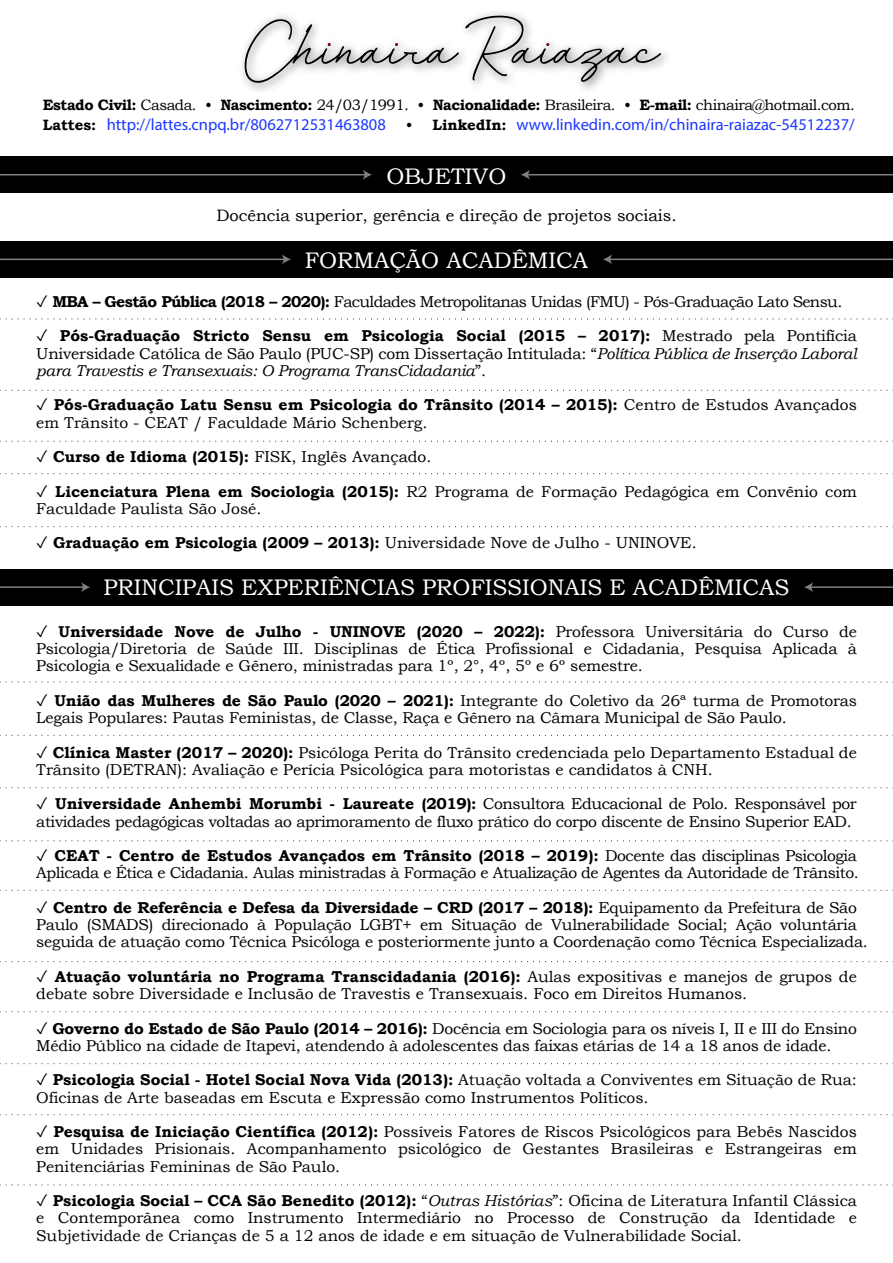
<style>
.page{position:relative;width:893px;height:1263px;background:#fff}
.page>*{position:absolute;margin:0;border:0;box-sizing:border-box;transform-origin:0 0}
.t1{font:22.5px "Bookman Old Style";color:#fff}
.t2{font:16.5px "Myriad Pro";color:#1d38ff}
.t3{font:16.5px "Bookman Old Style";color:#000}
.t4{font:15.75px/17.2px "Bookman Old Style";letter-spacing:-.01em;color:#000}
.t5{font:15.75px/17.2px "Bookman Old Style";letter-spacing:-.03em;color:#000}
.t6{font:700 15.75px "Bookman Old Style";color:#000}
.t7{font:15.75px "Bookman Old Style";letter-spacing:-.04em;color:#000}
.t8{font:15px "Bookman Old Style";letter-spacing:-.03em;color:#000}
.s1{font-weight:700}
.s2{font-family:"Bookman Old Style";font-weight:700;font-size:15px;color:#000}
.s3{font-family:"Bookman Old Style";font-size:15px;color:#000}
.s4{font-style:italic}
.s5{font-weight:400}
</style>
<div class="page">
<div style="left:0;top:156px;width:893px;height:37px;background:#000"></div>
<div style="left:0;top:241px;width:893px;height:37px;background:#000"></div>
<div style="left:0;top:569px;width:893px;height:36px;background:#000"></div>
<img style="left:242px;top:12px;width:425px;height:79px">
<svg style="left:245px;top:19px;width:214px;height:64px"></svg>
<svg style="left:465px;top:16px;width:196px;height:66px"></svg>
<hr style="left:0;top:174px;width:366px;height:1px;background:#fff">
<svg style="left:363px;top:170px;width:9px;height:10px"></svg>
<hr style="left:527px;top:174px;width:366px;height:1px;background:#fff">
<svg style="left:521px;top:170px;width:9px;height:10px"></svg>
<hr style="left:0;top:259px;width:285px;height:1px;background:#fff">
<svg style="left:282px;top:254px;width:9px;height:10px"></svg>
<hr style="left:609px;top:259px;width:284px;height:1px;background:#fff">
<svg style="left:603px;top:254px;width:9px;height:10px"></svg>
<hr style="left:0;top:586px;width:84px;height:2px;background:#fff">
<svg style="left:81px;top:582px;width:9px;height:10px"></svg>
<hr style="left:810px;top:586px;width:83px;height:2px;background:#fff">
<svg style="left:804px;top:582px;width:9px;height:10px"></svg>
<svg style="left:0;top:787px;width:893px;height:1px"></svg>
<svg style="left:0;top:735px;width:893px;height:1px"></svg>
<svg style="left:0;top:890px;width:893px;height:1px"></svg>
<svg style="left:0;top:840px;width:893px;height:1px"></svg>
<svg style="left:0;top:961px;width:893px;height:1px"></svg>
<svg style="left:0;top:1011px;width:893px;height:1px"></svg>
<svg style="left:0;top:1063px;width:893px;height:1px"></svg>
<svg style="left:0;top:1114px;width:893px;height:1px"></svg>
<svg style="left:0;top:1184px;width:893px;height:1px"></svg>
<svg style="left:0;top:526px;width:893px;height:1px"></svg>
<svg style="left:0;top:441px;width:893px;height:1px"></svg>
<svg style="left:0;top:473px;width:893px;height:1px"></svg>
<svg style="left:0;top:390px;width:893px;height:1px"></svg>
<svg style="left:0;top:319px;width:893px;height:1px"></svg>
<svg style="left:0;top:682px;width:893px;height:1px"></svg>
<p class="t8" style="left:43px;top:95px;width:813px"><span class="s1">Estado Civil:</span> Casada. • <span class="s1">Nascimento:</span> 24/03/1991. • <span class="s1">Nacionalidade:</span> Brasileira. • <span class="s1">E-mail:</span> chinaira@hotmail.com.</p>
<p class="t2" style="left:43px;top:114px;width:344px"><span class="s2">Lattes:</span> http://lattes.cnpq.br/8062712531463808</p>
<p class="t2" style="left:406px;top:114px;width:451px"><span class="s3">•</span> <span class="s2">LinkedIn:</span> www.linkedin.com/in/chinaira-raiazac-54512237/</p>
<h1 class="t1" style="left:387px;top:161px;width:121px">OBJETIVO</h1>
<p class="t3" style="left:216px;top:205px;width:462px">Docência superior, gerência e direção de projetos sociais.</p>
<h1 class="t1" style="left:305px;top:246px;width:285px">FORMAÇÃO ACADÊMICA</h1>
<p class="t7" style="left:36px;top:291px;width:808px">✓ <span class="s1">MBA – Gestão Pública (2018 – 2020):</span> Faculdades Metropolitanas Unidas (FMU) - Pós-Graduação Lato Sensu.</p>
<p class="t4" style="left:36px;top:327px;width:822px;text-align:justify">✓ <span class="s1">Pós-Graduação Stricto Sensu em Psicologia Social (2015 – 2017):</span> Mestrado pela Pontifícia Universidade Católica de São Paulo (PUC-SP) com Dissertação Intitulada: “<span class="s4">Política Pública de Inserção Laboral para Travestis e Transexuais: O Programa TransCidadania</span>”.</p>
<p class="t4" style="left:36px;top:396px;width:822px">✓ <span class="s1">Pós-Graduação Latu Sensu em Psicologia do Trânsito (2014 – 2015):</span> Centro de Estudos Avançados em Trânsito - CEAT / Faculdade Mário Schenberg.</p>
<p class="t6" style="left:36px;top:445px;width:397px">✓ Curso de Idioma (2015): <span class="s5">FISK, Inglês Avançado.</span></p>
<p class="t4" style="left:36px;top:483px;width:822px">✓ <span class="s1">Licenciatura Plena em Sociologia (2015):</span> R2 Programa de Formação Pedagógica em Convênio com<br>Faculdade Paulista São José.</p>
<p class="t6" style="left:36px;top:531px;width:662px">✓ Graduação em Psicologia (2009 – 2013): <span class="s5">Universidade Nove de Julho - UNINOVE.</span></p>
<h1 class="t1" style="left:104px;top:572px;width:687px">PRINCIPAIS EXPERIÊNCIAS PROFISSIONAIS E ACADÊMICAS</h1>
<p class="t4" style="left:36px;top:623px;width:822px;text-align:justify">✓ <span class="s1">Universidade Nove de Julho - UNINOVE (2020 – 2022):</span> Professora Universitária do Curso de Psicologia/Diretoria de Saúde III. Disciplinas de Ética Profissional e Cidadania, Pesquisa Aplicada à Psicologia e Sexualidade e Gênero, ministradas para 1º, 2°, 4º, 5º e 6º semestre.</p>
<p class="t4" style="left:36px;top:692px;width:822px">✓ <span class="s1">União das Mulheres de São Paulo (2020 – 2021):</span> Integrante do Coletivo da 26ª turma de Promotoras<br>Legais Populares: Pautas Feministas, de Classe, Raça e Gênero na Câmara Municipal de São Paulo.</p>
<p class="t4" style="left:36px;top:744px;width:822px">✓ <span class="s1">Clínica Master (2017 – 2020):</span> Psicóloga Perita do Trânsito credenciada pelo Departamento Estadual de<br>Trânsito (DETRAN): Avaliação e Perícia Psicológica para motoristas e candidatos à CNH.</p>
<p class="t4" style="left:36px;top:795px;width:822px">✓ <span class="s1">Universidade Anhembi Morumbi - Laureate (2019):</span> Consultora Educacional de Polo. Responsável por atividades pedagógicas voltadas ao aprimoramento de fluxo prático do corpo discente de Ensino Superior EAD.</p>
<p class="t5" style="left:36px;top:847px;width:824px">✓ <span class="s1">CEAT - Centro de Estudos Avançados em Trânsito (2018 – 2019):</span> Docente das disciplinas Psicologia<br>Aplicada e Ética e Cidadania. Aulas ministradas à Formação e Atualização de Agentes da Autoridade de Trânsito.</p>
<p class="t4" style="left:36px;top:899px;width:833px">✓ <span class="s1">Centro de Referência e Defesa da Diversidade – CRD (2017 – 2018):</span> Equipamento da Prefeitura de São<br>Paulo (SMADS) direcionado à População LGBT+ em Situação de Vulnerabilidade Social; Ação voluntária seguida de atuação como Técnica Psicóloga e posteriormente junto a Coordenação como Técnica Especializada.</p>
<p class="t4" style="left:36px;top:968px;width:822px">✓ <span class="s1">Atuação voluntária no Programa Transcidadania (2016):</span> Aulas expositivas e manejos de grupos de debate sobre Diversidade e Inclusão de Travestis e Transexuais. Foco em Direitos Humanos.</p>
<p class="t4" style="left:36px;top:1020px;width:822px">✓ <span class="s1">Governo do Estado de São Paulo (2014 – 2016):</span> Docência em Sociologia para os níveis I, II e III do Ensino<br>Médio Público na cidade de Itapevi, atendendo à adolescentes das faixas etárias de 14 a 18 anos de idade.</p>
<p class="t4" style="left:36px;top:1071px;width:822px">✓ <span class="s1">Psicologia Social - Hotel Social Nova Vida (2013):</span> Atuação voltada a Conviventes em Situação de Rua:<br>Oficinas de Arte baseadas em Escuta e Expressão como Instrumentos Políticos.</p>
<p class="t4" style="left:36px;top:1123px;width:822px;text-align:justify">✓ <span class="s1">Pesquisa de Iniciação Científica (2012):</span> Possíveis Fatores de Riscos Psicológicos para Bebês Nascidos em Unidades Prisionais. Acompanhamento psicológico de Gestantes Brasileiras e Estrangeiras em Penitenciárias Femininas de São Paulo.</p>
<p class="t4" style="left:36px;top:1192px;width:822px;text-align:justify">✓ <span class="s1">Psicologia Social – CCA São Benedito (2012):</span> “<span class="s4">Outras Histórias</span>”: Oficina de Literatura Infantil Clássica e Contemporânea como Instrumento Intermediário no Processo de Construção da Identidade e Subjetividade de Crianças de 5 a 12 anos de idade e em situação de Vulnerabilidade Social.</p>
</div>
